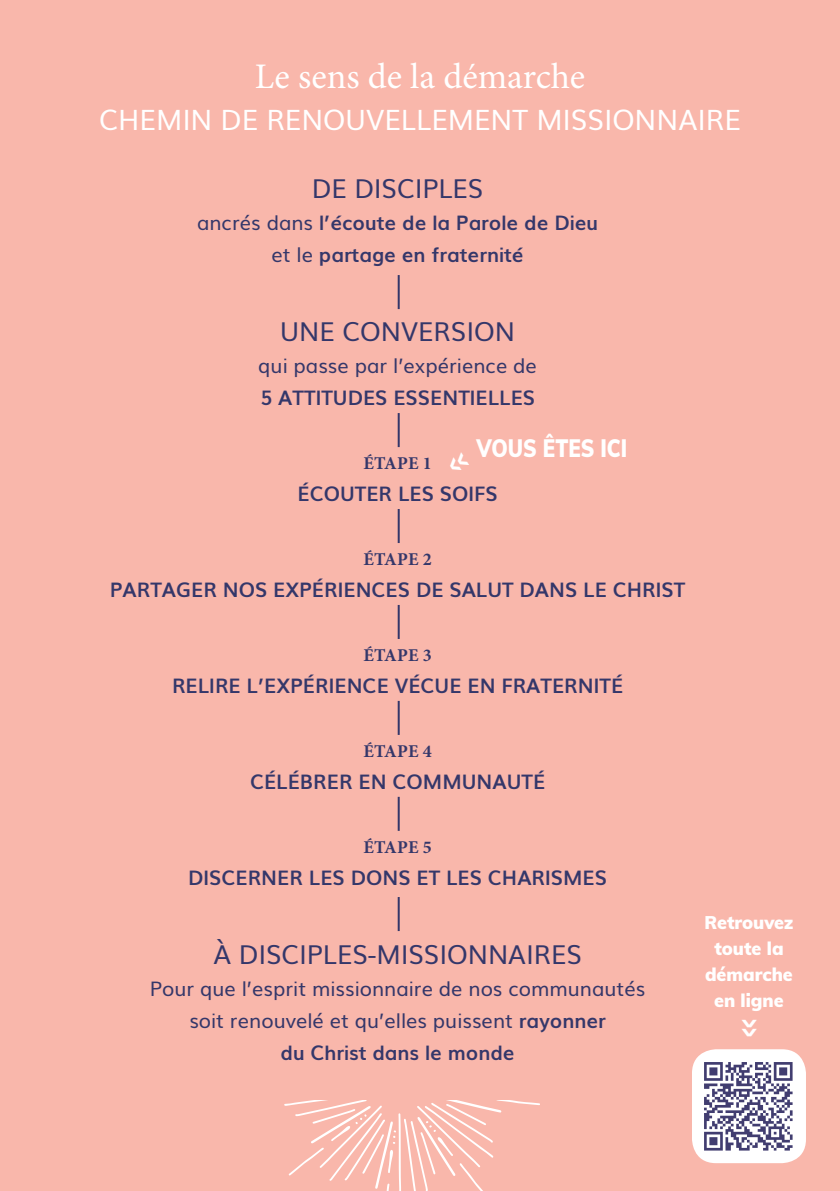
<style>
.page{position:relative;width:840px;height:1191px;background:#fff}
.page>*{position:absolute;margin:0;border:0;box-sizing:border-box;transform-origin:0 0}
.t1{font:36px "Minion Pro";color:#fff}
.t2{font:900 29.2px "Muli";color:#fff;scale:.52 1}
.t3{font:28px "Muli";color:#fff}
.t4{font:26px "Muli";color:#34376a}
.t5{font:900 24.6px "Muli";color:#fff;scale:.83 1}
.t6{font:700 20px "Muli";color:#34376a}
.t7{font:20px/32px "Muli";color:#34376a;text-align:center}
.t8{font:900 18px "Muli";color:#fff}
.t9{font:700 18px "Minion Pro";letter-spacing:.005em;color:#34376a}
.s1{font-weight:400}
.s2{font-weight:700}
</style>
<div class="page">
<div style="left:0;top:0;width:839px;height:1191px;background:#f9b7ab"></div>
<svg style="left:284px;top:1100px;width:255px;height:91px"></svg>
<hr style="left:397px;top:275px;width:2px;height:34px;background:#34376a">
<hr style="left:397px;top:413px;width:2px;height:34px;background:#34376a">
<hr style="left:397px;top:509px;width:2px;height:34px;background:#34376a">
<hr style="left:397px;top:605px;width:2px;height:34px;background:#34376a">
<hr style="left:397px;top:701px;width:2px;height:34px;background:#34376a">
<hr style="left:397px;top:797px;width:2px;height:34px;background:#34376a">
<hr style="left:397px;top:897px;width:2px;height:34px;background:#34376a">
<img style="left:692px;top:1049px;width:113px;height:114px">
<p class="t1" style="left:255px;top:53px;width:331px">Le sens de la démarche</p>
<p class="t3" style="left:99px;top:97px;width:643px">CHEMIN DE RENOUVELLEMENT MISSIONNAIRE</p>
<p class="t4" style="left:312px;top:167px;width:173px">DE DISCIPLES</p>
<p class="t6" style="left:197px;top:207px;width:402px"><span class="s1">ancrés dans</span> l’écoute de la Parole de Dieu</p>
<p class="t6" style="left:271px;top:239px;width:254px"><span class="s1">et le</span> partage en fraternité</p>
<p class="t4" style="left:280px;top:310px;width:236px">UNE CONVERSION</p>
<p class="t7" style="left:258px;top:348px;width:280px">qui passe par l’expérience de</p>
<p class="t6" style="left:260px;top:381px;width:276px">5 ATTITUDES ESSENTIELLES</p>
<p class="t5" style="left:476px;top:430px;width:183px">VOUS ÊTES ICI</p>
<p class="t9" style="left:363px;top:450px;width:70px">ÉTAPE 1</p>
<p class="t6" style="left:297px;top:477px;width:201px">ÉCOUTER LES SOIFS</p>
<p class="t9" style="left:363px;top:546px;width:70px">ÉTAPE 2</p>
<p class="t6" style="left:110px;top:573px;width:576px">PARTAGER NOS EXPÉRIENCES DE SALUT DANS LE CHRIST</p>
<p class="t9" style="left:363px;top:642px;width:70px">ÉTAPE 3</p>
<p class="t6" style="left:172px;top:669px;width:452px">RELIRE L’EXPÉRIENCE VÉCUE EN FRATERNITÉ</p>
<p class="t9" style="left:363px;top:738px;width:70px">ÉTAPE 4</p>
<p class="t6" style="left:250px;top:765px;width:296px">CÉLÉBRER EN COMMUNAUTÉ</p>
<p class="t9" style="left:363px;top:834px;width:70px">ÉTAPE 5</p>
<p class="t6" style="left:188px;top:861px;width:420px">DISCERNER LES DONS ET LES CHARISMES</p>
<p class="t4" style="left:213px;top:933px;width:369px">À DISCIPLES-MISSIONNAIRES</p>
<p class="t7" style="left:150px;top:971px;width:497px">Pour que l’esprit missionnaire de nos communautés soit renouvelé et qu’elles puissent <span class="s2">rayonner</span></p>
<p class="t6" style="left:280px;top:1036px;width:235px">du Christ dans le monde</p>
<p class="t8" style="left:704px;top:909px;width:91px">Retrouvez</p>
<p class="t8" style="left:714px;top:935px;width:71px">toute la</p>
<p class="t8" style="left:704px;top:961px;width:89px">démarche</p>
<p class="t8" style="left:713px;top:987px;width:71px">en ligne</p>
<p class="t2" style="left:772px;top:1019px;width:37px;rotate:90deg">&gt;&gt;</p>
</div>
